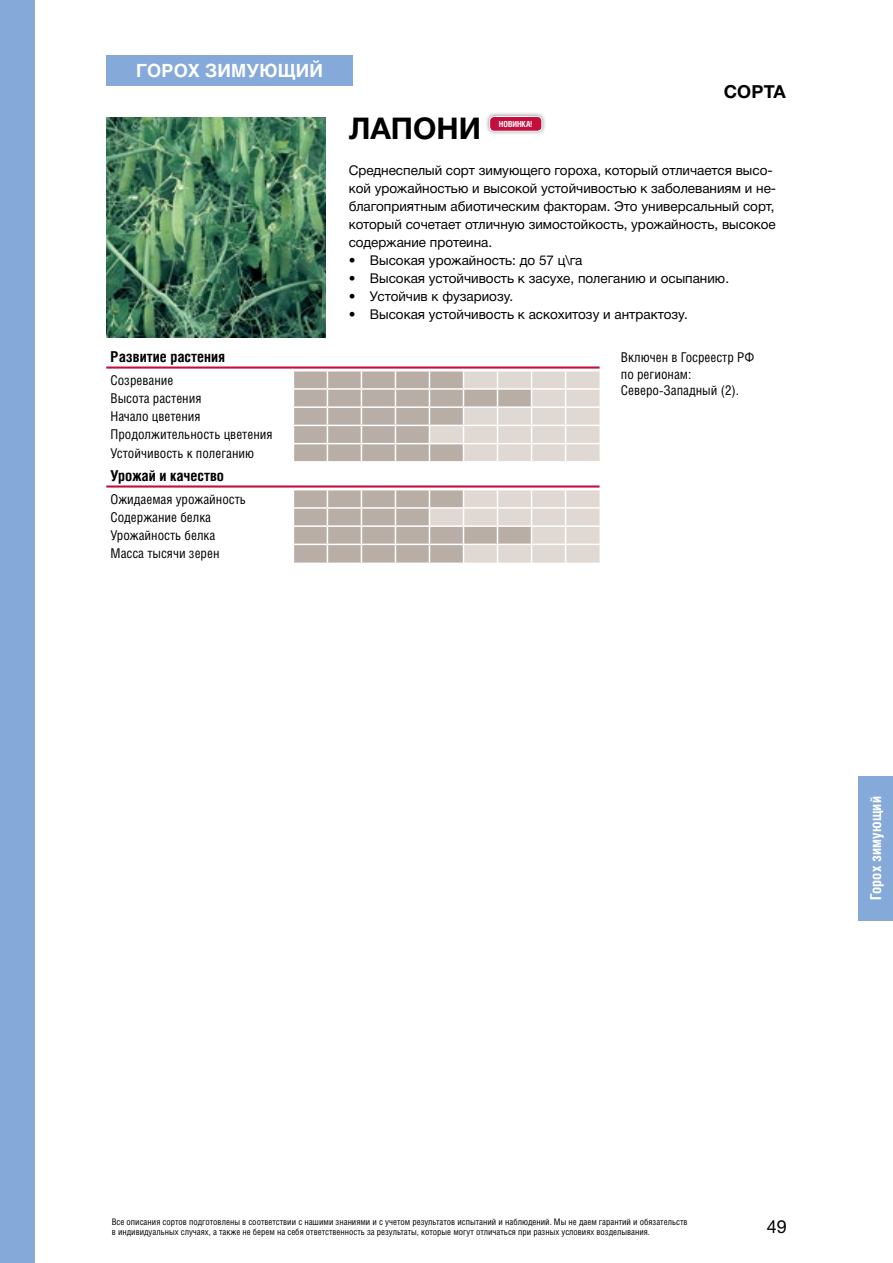
<style>
.page{position:relative;width:893px;height:1263px;background:#fff}
.page>*{position:absolute;margin:0;border:0;box-sizing:border-box;transform-origin:0 0}
.t1{font:700 30px "Helvetica Neue Cyr";color:#000}
.t2{font:700 18px "Helios C";letter-spacing:.01em;color:#fff}
.t3{font:700 18px "Helvetica Neue Cyr";color:#000}
.t4{font:18px "Helvetica Neue Cyr";color:#000}
.t5{font:700 15px "Helios Cond C";color:#000}
.t6{font:700 15px "Helios Cond C";letter-spacing:.01em;color:#fff}
.t7{font:13.5px/18px "Helvetica Neue Cyr";color:#000}
.t8{font:13.5px/18.1px "Helios Cond C";color:#000}
.t9{font:9px/10.5px "Helios Cond C";color:#000}
.t10{font:700 8.25px "Helios Cond C";color:#fff}
</style>
<div class="page">
<div style="left:0;top:0;width:34px;height:1263px;background:#85a9d9"></div>
<div style="left:859px;top:776px;width:34px;height:144px;background:#85a9d9"></div>
<svg style="left:294px;top:371px;width:135px;height:192px;background:#c4bbb4"></svg>
<hr style="left:293px;top:388px;width:34px;height:2px;background:#fff">
<hr style="left:327px;top:388px;width:34px;height:2px;background:#fff">
<hr style="left:361px;top:388px;width:34px;height:2px;background:#fff">
<hr style="left:395px;top:388px;width:34px;height:2px;background:#fff">
<hr style="left:293px;top:406px;width:34px;height:2px;background:#fff">
<hr style="left:327px;top:406px;width:34px;height:2px;background:#fff">
<hr style="left:361px;top:406px;width:34px;height:2px;background:#fff">
<hr style="left:395px;top:406px;width:34px;height:2px;background:#fff">
<hr style="left:293px;top:425px;width:34px;height:1px;background:#fff">
<hr style="left:327px;top:425px;width:34px;height:1px;background:#fff">
<hr style="left:361px;top:425px;width:34px;height:1px;background:#fff">
<hr style="left:395px;top:425px;width:34px;height:1px;background:#fff">
<hr style="left:293px;top:443px;width:34px;height:1px;background:#fff">
<hr style="left:327px;top:443px;width:34px;height:1px;background:#fff">
<svg style="left:327px;top:371px;width:1px;height:90px"></svg>
<hr style="left:361px;top:443px;width:34px;height:1px;background:#fff">
<svg style="left:361px;top:371px;width:1px;height:90px"></svg>
<hr style="left:395px;top:443px;width:34px;height:1px;background:#fff">
<svg style="left:395px;top:371px;width:1px;height:90px"></svg>
<hr style="left:293px;top:461px;width:34px;height:2px;background:#fff">
<hr style="left:327px;top:461px;width:34px;height:2px;background:#fff">
<hr style="left:361px;top:461px;width:34px;height:2px;background:#fff">
<hr style="left:395px;top:461px;width:34px;height:2px;background:#fff">
<hr style="left:293px;top:489px;width:34px;height:1px;background:#fff">
<hr style="left:327px;top:489px;width:34px;height:1px;background:#fff">
<hr style="left:361px;top:489px;width:34px;height:1px;background:#fff">
<hr style="left:395px;top:489px;width:34px;height:1px;background:#fff">
<hr style="left:293px;top:507px;width:34px;height:2px;background:#fff">
<hr style="left:327px;top:507px;width:34px;height:2px;background:#fff">
<hr style="left:361px;top:507px;width:34px;height:2px;background:#fff">
<hr style="left:395px;top:507px;width:34px;height:2px;background:#fff">
<hr style="left:293px;top:525px;width:34px;height:2px;background:#fff">
<hr style="left:327px;top:525px;width:34px;height:2px;background:#fff">
<hr style="left:361px;top:525px;width:34px;height:2px;background:#fff">
<hr style="left:395px;top:525px;width:34px;height:2px;background:#fff">
<hr style="left:293px;top:544px;width:34px;height:1px;background:#fff">
<hr style="left:327px;top:544px;width:34px;height:1px;background:#fff">
<svg style="left:327px;top:490px;width:1px;height:73px"></svg>
<hr style="left:361px;top:544px;width:34px;height:1px;background:#fff">
<svg style="left:361px;top:490px;width:1px;height:73px"></svg>
<hr style="left:395px;top:544px;width:34px;height:1px;background:#fff">
<svg style="left:395px;top:490px;width:1px;height:73px"></svg>
<svg style="left:429px;top:371px;width:171px;height:192px"></svg>
<hr style="left:106px;top:366px;width:494px;height:3px;background:#c40e3e">
<hr style="left:106px;top:485px;width:494px;height:3px;background:#c40e3e">
<div style="left:485px;top:112px;width:60px;height:23px;background:#000;opacity:.45"></div>
<div style="left:490px;top:117px;width:52px;height:14px;background:#c40e3e;border-radius:4px"></div>
<div style="left:489px;top:116px;width:53px;height:16px;border:1px solid #fff;border-radius:4px"></div>
<img style="left:106px;top:118px;width:220px;height:219px">
<div style="left:106px;top:55px;width:247px;height:30px;background:#85a9d9"></div>
<h2 class="t2" style="left:136px;top:60px;width:26px">Горо</h2>
<h2 class="t2" style="left:188px;top:60px;width:137px">х ЗИМУЮЩИЙ</h2>
<p class="t5" style="left:111px;top:348px;width:116px">Развитие растения</p>
<p class="t8" style="left:111px;top:371px;width:164px">Созревание<br>Высота растения<br>Начало цветения<br>Продолжительность цветения<br>Устойчивость к полеганию</p>
<p class="t5" style="left:111px;top:467px;width:115px">Урожай и качество</p>
<p class="t8" style="left:111px;top:489px;width:137px">Ожидаемая урожайность<br>Содержание белка<br>Урожайность белка<br>Масса тысячи зерен</p>
<h2 class="t3" style="left:724px;top:82px;width:64px">Сорта</h2>
<h1 class="t1" style="left:349px;top:112px;width:23px">ЛАПОНИ</h1>
<p class="t10" style="left:499px;top:119px;width:35px">НОВИНКА!</p>
<p class="t7" style="left:349px;top:161px;width:429px">Среднеспелый сорт зимующего гороха, который отличается высо&shy;кой урожайностью и высокой устойчивостью к заболеваниям и не&shy;благоприятным абиотическим факторам. Это универсальный сорт, который сочетает отличную зимостойкость, урожайность, высокое содержание протеина.</p>
<p class="t7" style="left:349px;top:251px;width:235px">• Высокая урожайность: до 57 ц\га</p>
<p class="t7" style="left:349px;top:269px;width:382px">• Высокая устойчивость к засухе, полеганию и осыпанию.</p>
<p class="t7" style="left:349px;top:287px;width:166px">• Устойчив к фузариозу.</p>
<p class="t7" style="left:349px;top:305px;width:341px">• Высокая устойчивость к аскохитозу и антрактозу.</p>
<p class="t8" style="left:621px;top:349px;width:135px;line-height:16.5px">Включен в Госреестр РФ по регионам:<br>Северо-Западный (2).</p>
<p class="t6" style="left:867px;top:900px;width:105px;rotate:-90deg">Горох зимующий</p>
<p class="t9" style="left:112px;top:1216px;width:577px">Все описания сортов подготовлены в соответствии с нашими знаниями и с учетом результатов испытаний и наблюдений. Мы не даем гарантий и обязательств в индивидуальных случаях, а также не берем на себя ответственность за результаты, которые могут отличаться при разных условиях возделывания.</p>
<h2 class="t4" style="left:767px;top:1217px;width:22px">49</h2>
</div>
